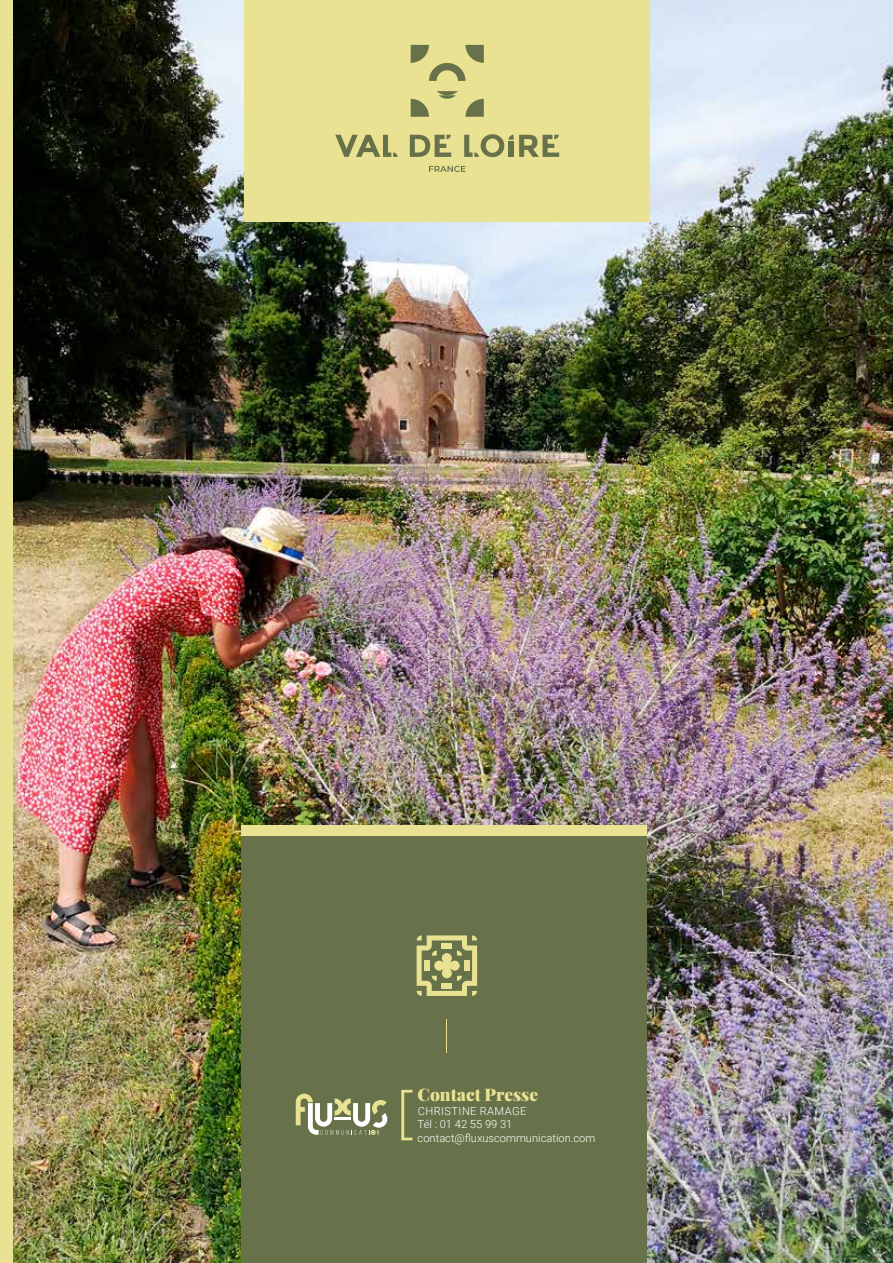
<style>
.page{position:relative;width:893px;height:1263px;background:#fff}
.page>*{position:absolute;margin:0;border:0;box-sizing:border-box;transform-origin:0 0}
.t1{font:300 56.7px "Hurme Geometric Sans 4";color:#e9e292}
.t2{font:900 17.25px "Playfair Display";color:#e9e292}
.t3{font:300 11.1px "Roboto";color:#fff}
.t4{font:300 11.1px/13.4px "Roboto";letter-spacing:.035em;color:#fff}
</style>
<div class="page">
<img style="left:13px;top:0;width:880px;height:1263px">
<div style="left:0;top:0;width:13px;height:1263px;background:#e9e292"></div>
<div style="left:244px;top:0;width:406px;height:221px;background:#e9e292"></div>
<svg style="left:411px;top:99px;width:18px;height:18px"></svg>
<svg style="left:465px;top:99px;width:19px;height:18px"></svg>
<svg style="left:411px;top:45px;width:73px;height:36px"></svg>
<svg style="left:437px;top:91px;width:21px;height:8px"></svg>
<svg style="left:429px;top:166px;width:36px;height:6px"></svg>
<svg style="left:335px;top:135px;width:63px;height:22px"></svg>
<svg style="left:410px;top:135px;width:41px;height:22px"></svg>
<svg style="left:464px;top:134px;width:95px;height:23px"></svg>
<div style="left:241px;top:836px;width:406px;height:427px;background:#68724a"></div>
<div style="left:241px;top:825px;width:406px;height:11px;background:#e9e292"></div>
<hr style="left:446px;top:1019px;width:1px;height:34px;background:#e9e292">
<svg style="left:296px;top:1093px;width:92px;height:42px"></svg>
<svg style="left:417px;top:935px;width:60px;height:61px"></svg>
<h2 class="t2" style="left:418px;top:1084px;width:122px">Contact Presse</h2>
<p class="t4" style="left:418px;top:1104px;width:110px">CHRISTINE RAMAGE<br>Tél : 01 42 55 99 31</p>
<h1 class="t1" style="left:396px;top:1076px;width:18px">[</h1>
<p class="t3" style="left:418px;top:1130px;width:179px">contact@fluxuscommunication.com</p>
</div>
